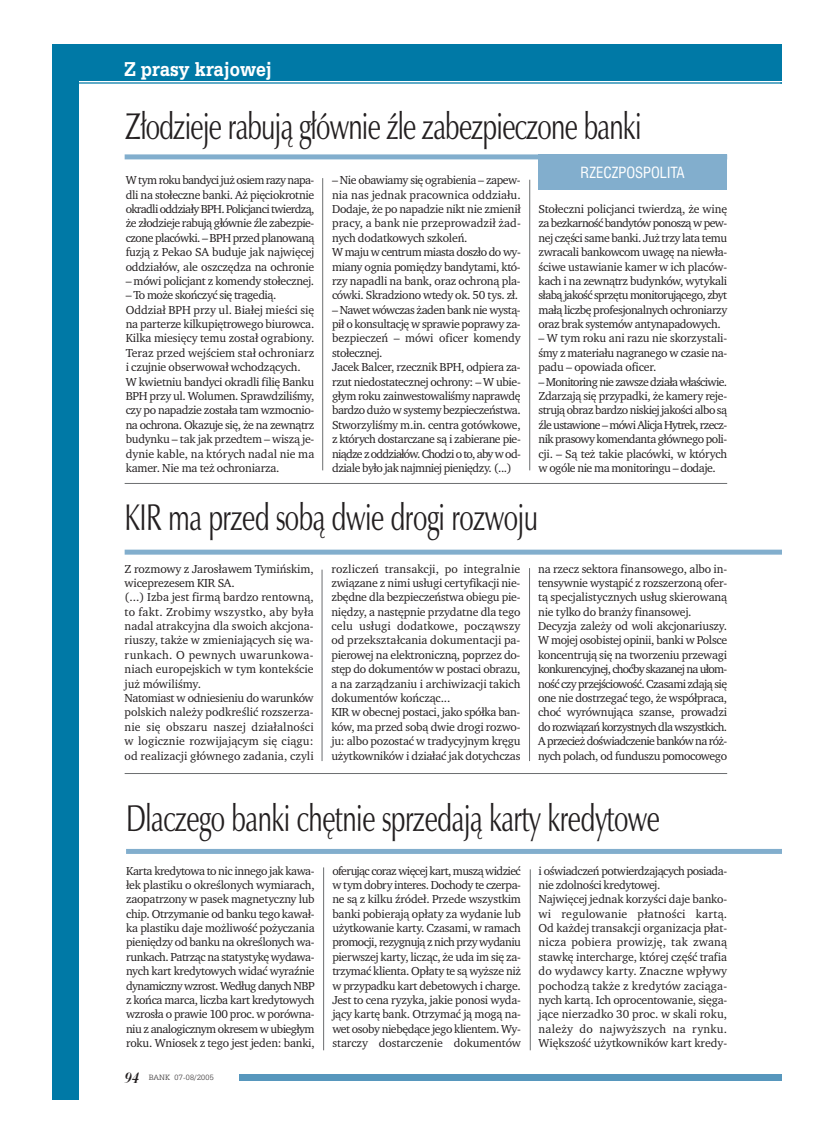
<style>
.page{position:relative;width:834px;height:1143px;background:#fff}
.page>*{position:absolute;margin:0;border:0;box-sizing:border-box;transform-origin:0 0}
.t1{font:37.5px "Zapf Humanist 601 PL";letter-spacing:-.015em;color:#231f20;scale:.7 1}
.t2{font:700 21.25px "Serifa PL";letter-spacing:.005em;color:#fff;scale:.87 1}
.t3{font:condensed 15px "Swiss 721 PL";color:#fff}
.t4{font:11.88px/14.4px "Charter Itc TCE";letter-spacing:-.02em;color:#231f20;text-align:justify}
.t5{font:11.88px/14.4px "Charter Itc TCE";color:#231f20}
.t6{font:300 8.12px "Serifa PL";letter-spacing:.025em;color:#231f20}
.s1{font-family:"Bauer Bodoni Bold Italic PL";font-weight:400;font-size:14.75px}
</style>
<div class="page">
<hr style="left:322px;top:178px;width:1px;height:292px;background:#6c6e70">
<hr style="left:323px;top:867px;width:1px;height:183px;background:#6c6e70">
<hr style="left:529px;top:180px;width:1px;height:290px;background:#6c6e70">
<div style="left:125px;top:154px;width:602px;height:5px;background:#82aecd"></div>
<div style="left:538px;top:154px;width:189px;height:36px;background:#82aecd"></div>
<hr style="left:54px;top:82px;width:727px;height:2px;background:#0079a6">
<div style="left:52px;top:59px;width:27px;height:1040px;background:#0079a6"></div>
<div style="left:52px;top:44px;width:729px;height:37px;background:#0079a6"></div>
<hr style="left:530px;top:869px;width:1px;height:181px;background:#6c6e70">
<hr style="left:125px;top:773px;width:602px;height:1px;background:#6c6e70">
<div style="left:240px;top:1074px;width:540px;height:6px;background:#5797bd"></div>
<div style="left:126px;top:849px;width:655px;height:5px;background:#82aecd"></div>
<div style="left:125px;top:549px;width:656px;height:5px;background:#82aecd"></div>
<hr style="left:125px;top:483px;width:602px;height:1px;background:#6c6e70">
<hr style="left:529px;top:568px;width:1px;height:193px;background:#6c6e70">
<hr style="left:322px;top:569px;width:1px;height:192px;background:#6c6e70">
<p class="t2" style="left:89px;top:61px;width:193px">Praktyk bankowa</p>
<p class="t2" style="left:125px;top:62px;width:171px">Z prasy krajowej</p>
<p class="t2" style="left:125px;top:62px;width:193px">Praktyka bankowa</p>
<p class="t1" style="left:125px;top:110px;width:739px">Z∏odzieje rabujà g∏ównie êle zabezpieczone banki</p>
<p class="t3" style="left:580px;top:166px;width:106px">RZECZPOSPOLITA</p>
<p class="t4" style="left:332px;top:174px;width:190px;text-align:left">– Nie obawiamy się ograbienia – zapew&shy;nia nas jednak pracownica oddziału.<br>Dodaje, że po napadzie nikt nie zmienił pracy, a bank nie przeprowadził żad&shy;nych dodatkowych szkoleń.<br>W maju w centrum miasta doszło do wy&shy;miany ognia pomiędzy bandytami, któ&shy;rzy napadli na bank, oraz ochroną pla&shy;cówki. Skradziono wtedy ok. 50 tys. zł.</p>
<p class="t4" style="left:332px;top:303px;width:190px;text-align:left">– Nawet wówczas żaden bank nie wystą&shy;pił o konsultację w sprawie poprawy za&shy;bezpieczeń – mówi oficer komendy stołecznej.<br>Jacek Balcer, rzecznik BPH, odpiera za&shy;rzut niedostatecznej ochrony: – W ubie&shy;głym roku zainwestowaliśmy naprawdę bardzo dużo w systemy bezpieczeństwa.<br>Stworzyliśmy m.in. centra gotówkowe, z których dostarczane są i zabierane pie&shy;niądze z oddziałów. Chodzi o to, aby w od&shy;dziale było jak najmniej pieniędzy. (...)</p>
<p class="t4" style="left:126px;top:174px;width:190px">W tym roku bandyci już osiem razy napa&shy;dli na stołeczne banki. Aż pięciokrotnie okradli oddziały BPH. Policjanci twierdzą, że złodzieje rabują głównie źle zabezpie&shy;czone placówki. – BPH przed planowaną fuzją z Pekao SA buduje jak najwięcej oddziałów, ale oszczędza na ochronie</p>
<p class="t4" style="left:126px;top:275px;width:190px">– mówi policjant z komendy stołecznej.</p>
<p class="t4" style="left:126px;top:289px;width:190px;text-align:left">– To może skończyć się tragedią.<br>Oddział BPH przy ul. Białej mieści się na parterze kilkupiętrowego biurowca.<br>Kilka miesięcy temu został ograbiony.<br>Teraz przed wejściem stał ochroniarz i czujnie obserwował wchodzących.<br>W kwietniu bandyci okradli filię Banku BPH przy ul. Wolumen. Sprawdziliśmy, czy po napadzie została tam wzmocnio&shy;na ochrona. Okazuje się, że na zewnątrz budynku – tak jak przedtem – wiszą je&shy;dynie kable, na których nadal nie ma kamer. Nie ma też ochroniarza.</p>
<p class="t4" style="left:538px;top:203px;width:190px">Stołeczni policjanci twierdzą, że winę za bezkarność bandytów ponoszą w pew&shy;nej części same banki. Już trzy lata temu zwracali bankowcom uwagę na niewła&shy;ściwe ustawianie kamer w ich placów&shy;kach i na zewnątrz budynków, wytykali słabą jakość sprzętu monitorującego, zbyt małą liczbę profesjonalnych ochroniarzy oraz brak systemów antynapadowych.</p>
<p class="t4" style="left:538px;top:332px;width:190px">– W tym roku ani razu nie skorzystali&shy;śmy z materiału nagranego w czasie na&shy;padu – opowiada oficer.</p>
<p class="t4" style="left:538px;top:375px;width:190px">– Monitoring nie zawsze działa właściwie.<br>Zdarzają się przypadki, że kamery reje&shy;strują obraz bardzo niskiej jakości albo są źle ustawione – mówi Alicja Hytrek, rzecz&shy;nik prasowy komendanta głównego poli&shy;cji. – Są też takie placówki, w których w ogóle nie ma monitoringu – dodaje.</p>
<p class="t1" style="left:125px;top:501px;width:592px">KIR ma przed sobà dwie drogi rozwoju</p>
<p class="t5" style="left:125px;top:562px;width:191px">Z rozmowy z Jarosławem Tymińskim, wiceprezesem KIR SA.<br>(...) Izba jest firmą bardzo rentowną, to fakt. Zrobimy wszystko, aby była nadal atrakcyjna dla swoich akcjona&shy;riuszy, także w zmieniających się wa&shy;runkach. O pewnych uwarunkowa&shy;niach europejskich w tym kontekście już mówiliśmy.<br>Natomiast w odniesieniu do warunków polskich należy podkreślić rozszerza&shy;nie się obszaru naszej działalności w logicznie rozwijającym się ciągu: od realizacji głównego zadania, czyli</p>
<p class="t4" style="left:331px;top:562px;width:191px;text-align:left">rozliczeń transakcji, po integralnie związane z nimi usługi certyfikacji nie&shy;zbędne dla bezpieczeństwa obiegu pie&shy;niędzy, a następnie przydatne dla tego celu usługi dodatkowe, począwszy od przekształcania dokumentacji pa&shy;pierowej na elektroniczną, poprzez do&shy;stęp do dokumentów w postaci obrazu, a na zarządzaniu i archiwizacji takich dokumentów kończąc...<br>KIR w obecnej postaci, jako spółka ban&shy;ków, ma przed sobą dwie drogi rozwo&shy;ju: albo pozostać w tradycyjnym kręgu użytkowników i działać jak dotychczas</p>
<p class="t4" style="left:538px;top:562px;width:191px;text-align:left">na rzecz sektora finansowego, albo in&shy;tensywnie wystąpić z rozszerzoną ofer&shy;tą specjalistycznych usług skierowaną nie tylko do branży finansowej.<br>Decyzja zależy od woli akcjonariuszy.<br>W mojej osobistej opinii, banki w Polsce koncentrują się na tworzeniu przewagi konkurencyjnej, choćby skazanej na ułom&shy;ność czy przejściowość. Czasami zdają się one nie dostrzegać tego, że współpraca, choć wyrównująca szanse, prowadzi do rozwiązań korzystnych dla wszystkich.<br>A przecież doświadczenie banków na róż&shy;nych polach, od funduszu pomocowego</p>
<p class="t1" style="left:126px;top:802px;width:764px">Dlaczego banki ch´tnie sprzedajà karty kredytowe</p>
<p class="t4" style="left:126px;top:864px;width:190px">Karta kredytowa to nic innego jak kawa&shy;łek plastiku o określonych wymiarach, zaopatrzony w pasek magnetyczny lub chip. Otrzymanie od banku tego kawał&shy;ka plastiku daje możliwość pożyczania pieniędzy od banku na określonych wa&shy;runkach. Patrząc na statystykę wydawa&shy;nych kart kredytowych widać wyraźnie dynamiczny wzrost. Według danych NBP z końca marca, liczba kart kredytowych wzrosła o prawie 100 proc. w porówna&shy;niu z analogicznym okresem w ubiegłym roku. Wniosek z tego jest jeden: banki,</p>
<p class="t4" style="left:332px;top:864px;width:190px">oferując coraz więcej kart, muszą widzieć w tym dobry interes. Dochody te czerpa&shy;ne są z kilku źródeł. Przede wszystkim banki pobierają opłaty za wydanie lub użytkowanie karty. Czasami, w ramach promocji, rezygnują z nich przy wydaniu pierwszej karty, licząc, że uda im się za&shy;trzymać klienta. Opłaty te są wyższe niż w przypadku kart debetowych i charge.<br>Jest to cena ryzyka, jakie ponosi wyda&shy;jący kartę bank. Otrzymać ją mogą na&shy;wet osoby niebędące jego klientem. Wy&shy;starczy dostarczenie dokumentów</p>
<p class="t4" style="left:538px;top:864px;width:190px;text-align:left">i oświadczeń potwierdzających posiada&shy;nie zdolności kredytowej.<br>Najwięcej jednak korzyści daje banko&shy;wi regulowanie płatności kartą.<br>Od każdej transakcji organizacja płat&shy;nicza pobiera prowizję, tak zwaną stawkę intercharge, której część trafia do wydawcy karty. Znaczne wpływy pochodzą także z kredytów zaciąga&shy;nych kartą. Ich oprocentowanie, sięga&shy;jące nierzadko 30 proc. w skali roku, należy do najwyższych na rynku.<br>Większość użytkowników kart kredy-</p>
<p class="t6" style="left:125px;top:1075px;width:91px"><span class="s1">94</span> BANK 07-08/2005</p>
</div>
